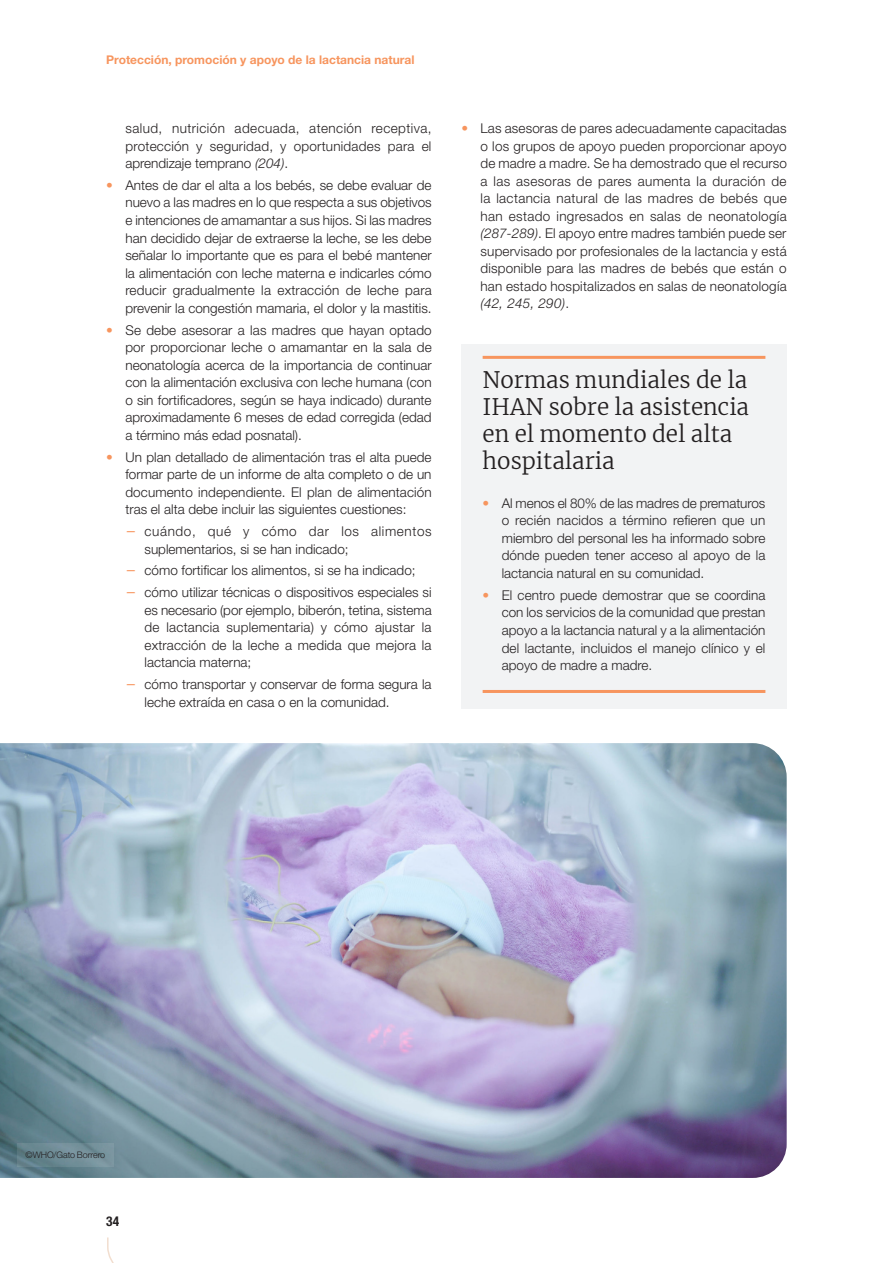
<style>
.page{position:relative;width:893px;height:1263px;background:#fff}
.page>*{position:absolute;margin:0;border:0;box-sizing:border-box;transform-origin:0 0}
.Box_Titre_1{font:300 22.5px/27px "Merriweather";color:#231f20}
.t1{font:300 13.5px/17.5px "Helvetica Neue LT Std";color:#231f20;text-align:justify}
.t2{font:700 condensed 13.5px "Helvetica Neue LT Std";color:#231f20}
.t3{font:700 12px "Helvetica Neue LT Std";color:#f7955e}
.Footnote{font:300 9px "Helvetica Neue LT Std";letter-spacing:-.01em;color:#231f20}
.s1{font-style:italic}
.s2{color:#f7955e}
.s3{font-family:"Merriweather";font-weight:400;color:#f7955e}
</style>
<div class="page">
<div style="left:461px;top:345px;width:326px;height:364px;background:#f2f3f4"></div>
<hr style="left:483px;top:356px;width:282px;height:3px;background:#f7955e">
<hr style="left:483px;top:690px;width:282px;height:3px;background:#f7955e">
<img style="left:0;top:743px;width:787px;height:435px">
<svg style="left:17px;top:1143px;width:97px;height:24px;fill:#6f8d97"></svg>
<svg style="left:107px;top:1237px;width:7px;height:26px"></svg>
<p class="t3" style="left:106px;top:52px;width:310px">Protección, promoción y apoyo de la lactancia natural</p>
<p class="t1" style="left:125px;top:119px;width:308px">salud, nutrición adecuada, atención receptiva, protección y seguridad, y oportunidades para el aprendizaje temprano <span class="s1">(204)</span>.</p>
<p class="t1" style="left:125px;top:176px;width:308px;text-indent:-19px"><span class="s2">•</span> Antes de dar el alta a los bebés, se debe evaluar de nuevo a las madres en lo que respecta a sus objetivos e intenciones de amamantar a sus hijos. Si las madres han decidido dejar de extraerse la leche, se les debe señalar lo importante que es para el bebé mantener la alimentación con leche materna e indicarles cómo reducir gradualmente la extracción de leche para prevenir la congestión mamaria, el dolor y la mastitis.</p>
<p class="t1" style="left:125px;top:321px;width:308px;text-indent:-19px"><span class="s2">•</span> Se debe asesorar a las madres que hayan optado por proporcionar leche o amamantar en la sala de neonatología acerca de la importancia de continuar con la alimentación exclusiva con leche humana (con o sin fortificadores, según se haya indicado) durante aproximadamente 6 meses de edad corregida (edad a término más edad posnatal).</p>
<p class="t1" style="left:125px;top:448px;width:308px;text-indent:-19px"><span class="s2">•</span> Un plan detallado de alimentación tras el alta puede formar parte de un informe de alta completo o de un documento independiente. El plan de alimentación tras el alta debe incluir las siguientes cuestiones:</p>
<p class="t1" style="left:145px;top:522px;width:289px;text-indent:-19px"><span class="s3">–</span> cuándo, qué y cómo dar los alimentos suplementarios, si se han indicado;</p>
<p class="t1" style="left:125px;top:562px;width:292px"><span class="s3">–</span> cómo fortificar los alimentos, si se ha indicado;</p>
<p class="t1" style="left:145px;top:583px;width:289px;text-indent:-19px"><span class="s3">–</span> cómo utilizar técnicas o dispositivos especiales si es necesario (por ejemplo, biberón, tetina, sistema de lactancia suplementaria) y cómo ajustar la extracción de la leche a medida que mejora la lactancia materna;</p>
<p class="t1" style="left:145px;top:675px;width:289px;text-indent:-19px"><span class="s3">–</span> cómo transportar y conservar de forma segura la leche extraída en casa o en la comunidad.</p>
<p class="t1" style="left:480px;top:119px;width:308px;text-indent:-19px"><span class="s2">•</span> Las asesoras de pares adecuadamente capacitadas o los grupos de apoyo pueden proporcionar apoyo de madre a madre. Se ha demostrado que el recurso a las asesoras de pares aumenta la duración de la lactancia natural de las madres de bebés que han estado ingresados en salas de neonatología <span class="s1">(287-289)</span>. El apoyo entre madres también puede ser supervisado por profesionales de la lactancia y está disponible para las madres de bebés que están o han estado hospitalizados en salas de neonatología <span class="s1">(42, 245, 290)</span>.</p>
<p class="Box_Titre_1" style="left:483px;top:366px;width:268px">Normas mundiales de la<br>IHAN sobre la asistencia en el momento del alta hospitalaria</p>
<p class="t1" style="left:502px;top:494px;width:265px;text-indent:-19px"><span class="s2">•</span> Al menos el 80% de las madres de prematuros o recién nacidos a término refieren que un miembro del personal les ha informado sobre dónde pueden tener acceso al apoyo de la lactancia natural en su comunidad.</p>
<p class="t1" style="left:502px;top:586px;width:265px;text-indent:-19px"><span class="s2">•</span> El centro puede demostrar que se coordina con los servicios de la comunidad que prestan apoyo a la lactancia natural y a la alimentación del lactante, incluidos el manejo clínico y el apoyo de madre a madre.</p>
<p class="Footnote" style="left:26px;top:1150px;width:81px">©WHO/Gato Borrero</p>
<p class="t2" style="left:106px;top:1213px;width:14px">34</p>
</div>
